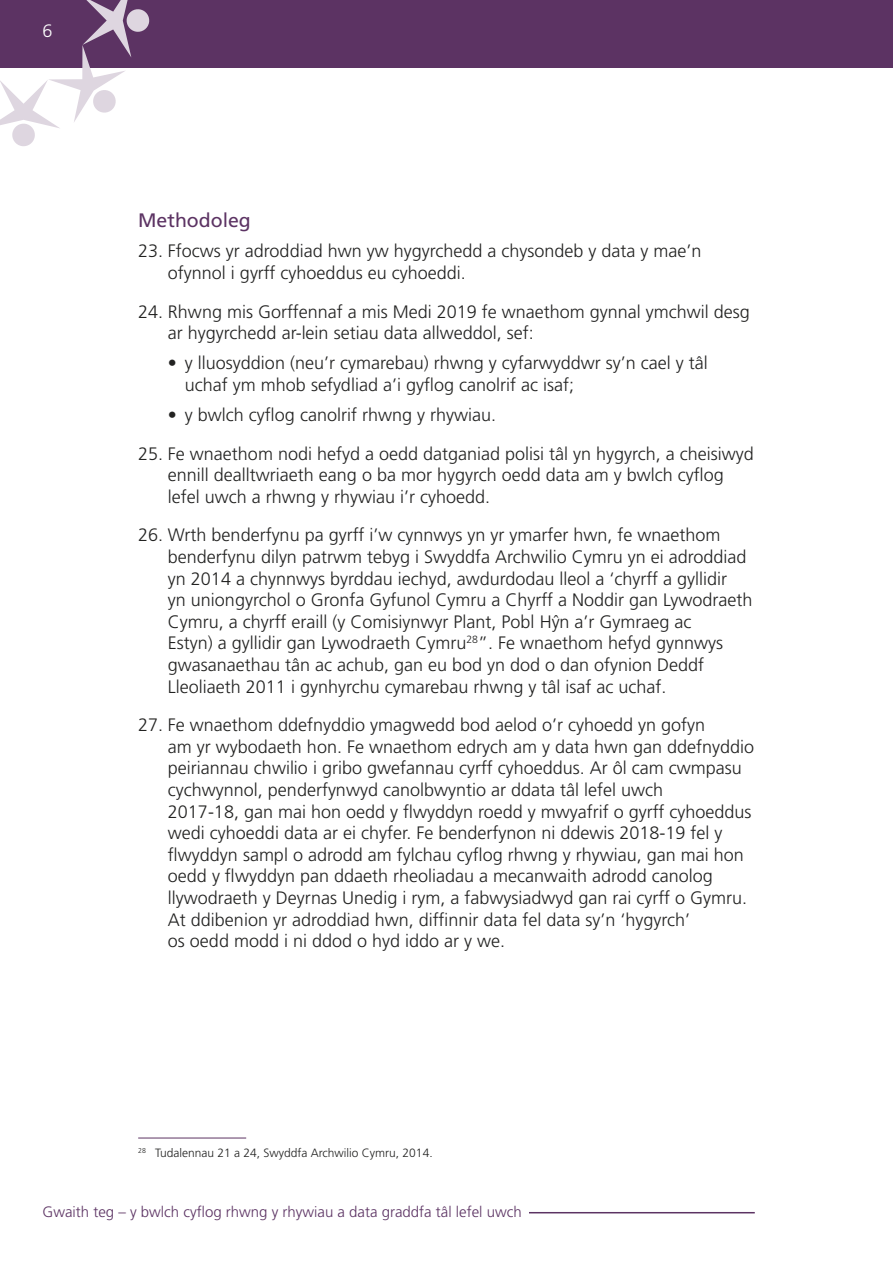
<style>
.page{position:relative;width:893px;height:1263px;background:#fff}
.page>*{position:absolute;margin:0;border:0;box-sizing:border-box;transform-origin:0 0}
.H2_Sub_Heading{font:19.5px "Frutiger LT Std";color:#5c3363}
.Indented_Text{font:300 18px/21.6px "Frutiger LT Std";color:#222221}
.Indented_Text_2mm{font:300 18px/21.6px "Frutiger LT Std";color:#222221}
.Bullets{font:300 18px/21.6px "Frutiger LT Std";color:#222221}
.Last_Bullet{font:300 18px "Frutiger LT Std";color:#222221}
.t1{font:300 18px "Frutiger LT Std";color:#fff}
.t2{font:300 15px "Frutiger LT Std";color:#5c3363}
.Footnotes{font:300 12px "Frutiger LT Std";color:#222221}
</style>
<div class="page">
<div style="left:0;top:0;width:893px;height:68px;background:#5c3363"></div>
<svg style="left:0;top:0;width:150px;height:146px"></svg>
<hr style="left:529px;top:1212px;width:226px;height:1px;background:#5c3363">
<hr style="left:138px;top:1138px;width:108px;height:1px;background:#5c3363">
<p class="t1" style="left:43px;top:21px;width:12px">6</p>
<h2 class="H2_Sub_Heading" style="left:138px;top:209px;width:114px">Methodoleg</h2>
<p class="Indented_Text" style="left:168px;top:241px;width:535px;text-indent:-30px">23. Ffocws yr adroddiad hwn yw hygyrchedd a chysondeb y data y mae’n ofynnol i gyrff cyhoeddus eu cyhoeddi.</p>
<p class="Indented_Text_2mm" style="left:168px;top:301px;width:583px;text-indent:-30px">24. Rhwng mis Gorffennaf a mis Medi 2019 fe wnaethom gynnal ymchwil desg ar hygyrchedd ar-lein setiau data allweddol, sef:</p>
<p class="Bullets" style="left:185px;top:352px;width:524px;text-indent:-17px">• y lluosyddion (neu’r cymarebau) rhwng y cyfarwyddwr sy’n cael y tâl uchaf ym mhob sefydliad a’i gyflog canolrif ac isaf;</p>
<p class="Last_Bullet" style="left:168px;top:405px;width:330px">• y bwlch cyflog canolrif rhwng y rhywiau.</p>
<p class="Indented_Text" style="left:168px;top:443px;width:587px;text-indent:-30px">25. Fe wnaethom nodi hefyd a oedd datganiad polisi tâl yn hygyrch, a cheisiwyd ennill dealltwriaeth eang o ba mor hygyrch oedd data am y bwlch cyflog lefel uwch a rhwng y rhywiau i’r cyhoedd.</p>
<p class="Indented_Text" style="left:168px;top:525px;width:586px;text-indent:-30px">26. Wrth benderfynu pa gyrff i’w cynnwys yn yr ymarfer hwn, fe wnaethom benderfynu dilyn patrwm tebyg i Swyddfa Archwilio Cymru yn ei adroddiad yn 2014 a chynnwys byrddau iechyd, awdurdodau lleol a ‘chyrff a gyllidir<br>yn uniongyrchol o Gronfa Gyfunol Cymru a Chyrff a Noddir gan Lywodraeth Cymru, a chyrff eraill (y Comisiynwyr Plant, Pobl Hyˆn a’r Gymraeg ac<br>Estyn) a gyllidir gan Lywodraeth Cymru<sup>28</sup>”. Fe wnaethom hefyd gynnwys gwasanaethau tân ac achub, gan eu bod yn dod o dan ofynion Deddf Lleoliaeth 2011 i gynhyrchu cymarebau rhwng y tâl isaf ac uchaf.</p>
<p class="Indented_Text" style="left:168px;top:714px;width:588px;text-indent:-30px">27. Fe wnaethom ddefnyddio ymagwedd bod aelod o’r cyhoedd yn gofyn<br>am yr wybodaeth hon. Fe wnaethom edrych am y data hwn gan ddefnyddio peiriannau chwilio i gribo gwefannau cyrff cyhoeddus. Ar ôl cam cwmpasu cychwynnol, penderfynwyd canolbwyntio ar ddata tâl lefel uwch<br>2017-18, gan mai hon oedd y flwyddyn roedd y mwyafrif o gyrff cyhoeddus wedi cyhoeddi data ar ei chyfer. Fe benderfynon ni ddewis 2018-19 fel y flwyddyn sampl o adrodd am fylchau cyflog rhwng y rhywiau, gan mai hon oedd y flwyddyn pan ddaeth rheoliadau a mecanwaith adrodd canolog llywodraeth y Deyrnas Unedig i rym, a fabwysiadwyd gan rai cyrff o Gymru.<br>At ddibenion yr adroddiad hwn, diffinnir data fel data sy’n ‘hygyrch’<br>os oedd modd i ni ddod o hyd iddo ar y we.</p>
<p class="Footnotes" style="left:138px;top:1146px;width:296px"><sup>28</sup> Tudalennau 21 a 24, Swyddfa Archwilio Cymru, 2014.</p>
<p class="t2" style="left:43px;top:1203px;width:481px">Gwaith teg – y bwlch cyflog rhwng y rhywiau a data graddfa tâl lefel uwch</p>
</div>
